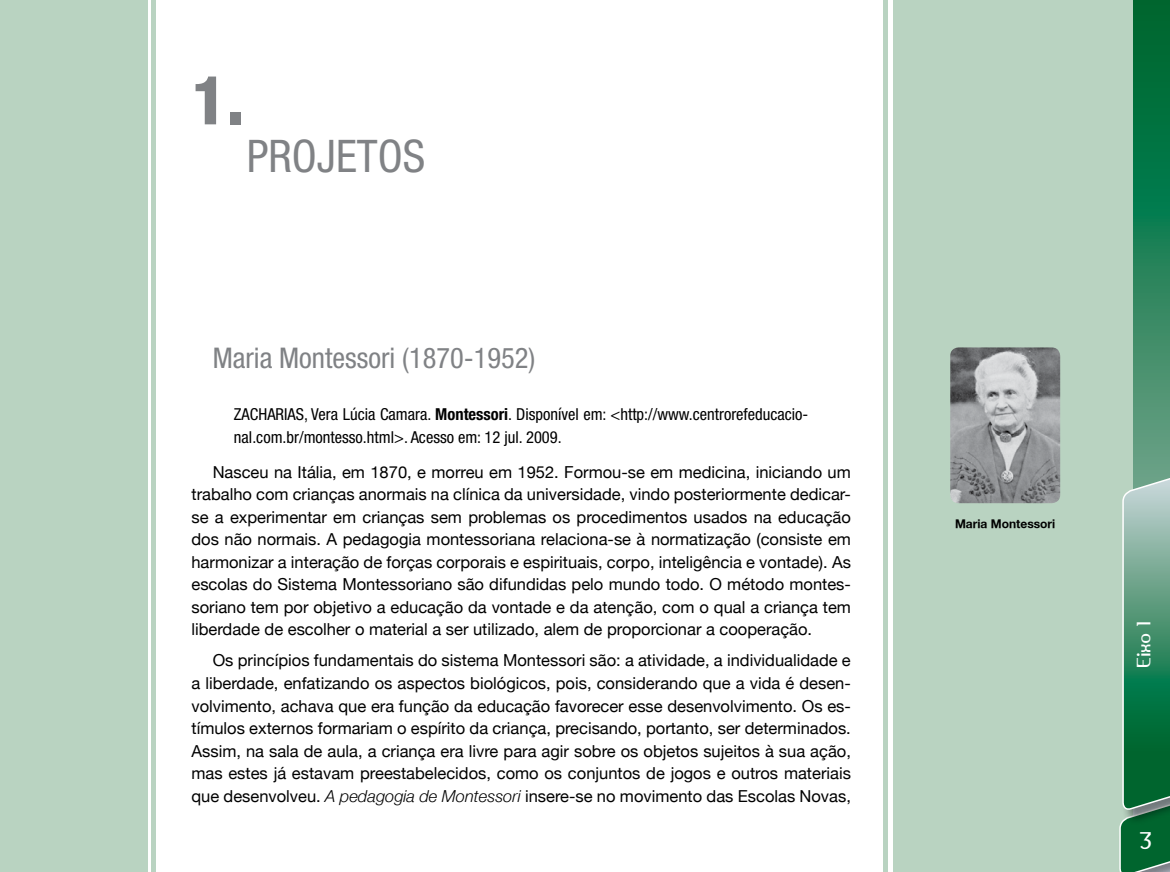
<style>
.page{position:relative;width:1170px;height:872px;background:#fff}
.page>*{position:absolute;margin:0;border:0;box-sizing:border-box;transform-origin:0 0}
.t1{font:800 condensed 67.5px "Helvetica Neue LT Std";color:#808285}
.t2{font:condensed 45px "Helvetica Neue LT Std";color:#808285}
.t3{font:condensed 28.5px "Helvetica Neue LT Std";color:#808285}
.t4{font:22.5px "Amerika Sans";color:#fff}
.t5{font:18px "Amerika Sans";color:#fff}
.t6{font:16.5px/22.5px "Helvetica Neue";color:#000;text-align:justify}
.t7{font:condensed 16.5px/22.5px "Helvetica Neue LT Std";color:#000}
.t8{font:700 12px "Helvetica Neue";color:#000}
.s1{font-weight:700}
.s2{font-style:italic}
</style>
<div class="page">
<div style="left:0;top:0;width:147px;height:872px;background:#b9d3c1"></div>
<div style="left:893px;top:0;width:276px;height:872px;background:#b9d3c1"></div>
<svg style="left:1133px;top:0;width:36px;height:472px;background:#228055"></svg>
<svg style="left:1119px;top:472px;width:50px;height:400px"></svg>
<div style="left:883px;top:0;width:5px;height:872px;background:#b9d3c1"></div>
<div style="left:151px;top:0;width:5px;height:872px;background:#b9d3c1"></div>
<img style="left:950px;top:347px;width:110px;height:156px">
<h1 class="t1" style="left:191px;top:58px;width:54px">1.</h1>
<h2 class="t2" style="left:247px;top:130px;width:180px">ProjetoS</h2>
<h3 class="t3" style="left:213px;top:341px;width:324px">Maria Montessori (1870-1952)</h3>
<p class="t7" style="left:234px;top:403px;width:576px">ZACHARIAS, Vera Lúcia Camara. <span class="s1">Montessori</span>. Disponível em: &lt;http://www.centrorefeducacio&shy;nal.com.br/montesso.html&gt;. Acesso em: 12 jul. 2009.</p>
<p class="t6" style="left:191px;top:460px;width:661px;text-indent:21px">Nasceu na Itália, em 1870, e morreu em 1952. Formou-se em medicina, iniciando um trabalho com crianças anormais na clínica da universidade, vindo posteriormente dedicar&shy;se a experimentar em crianças sem problemas os procedimentos usados na educação dos não normais. A pedagogia montessoriana relaciona-se à normatização (consiste em harmonizar a interação de forças corporais e espirituais, corpo, inteligência e vontade). As escolas do Sistema Montessoriano são difundidas pelo mundo todo. O método montes&shy;soriano tem por objetivo a educação da vontade e da atenção, com o qual a criança tem liberdade de escolher o material a ser utilizado, alem de proporcionar a cooperação.</p>
<p class="t6" style="left:191px;top:649px;width:661px;text-indent:21px">Os princípios fundamentais do sistema Montessori são: a atividade, a individualidade e a liberdade, enfatizando os aspectos biológicos, pois, considerando que a vida é desen&shy;volvimento, achava que era função da educação favorecer esse desenvolvimento. Os es&shy;tímulos externos formariam o espírito da criança, precisando, portanto, ser determinados.<br>Assim, na sala de aula, a criança era livre para agir sobre os objetos sujeitos à sua ação, mas estes já estavam preestabelecidos, como os conjuntos de jogos e outros materiais que desenvolveu. <span class="s2">A pedagogia de Montessori</span> insere-se no movimento das Escolas Novas,</p>
<p class="t8" style="left:955px;top:517px;width:102px">Maria Montessori</p>
<p class="t5" style="left:1132px;top:668px;width:47px;rotate:-90deg">Eixo 1</p>
<h3 class="t4" style="left:1139px;top:826px;width:14px">3</h3>
</div>
